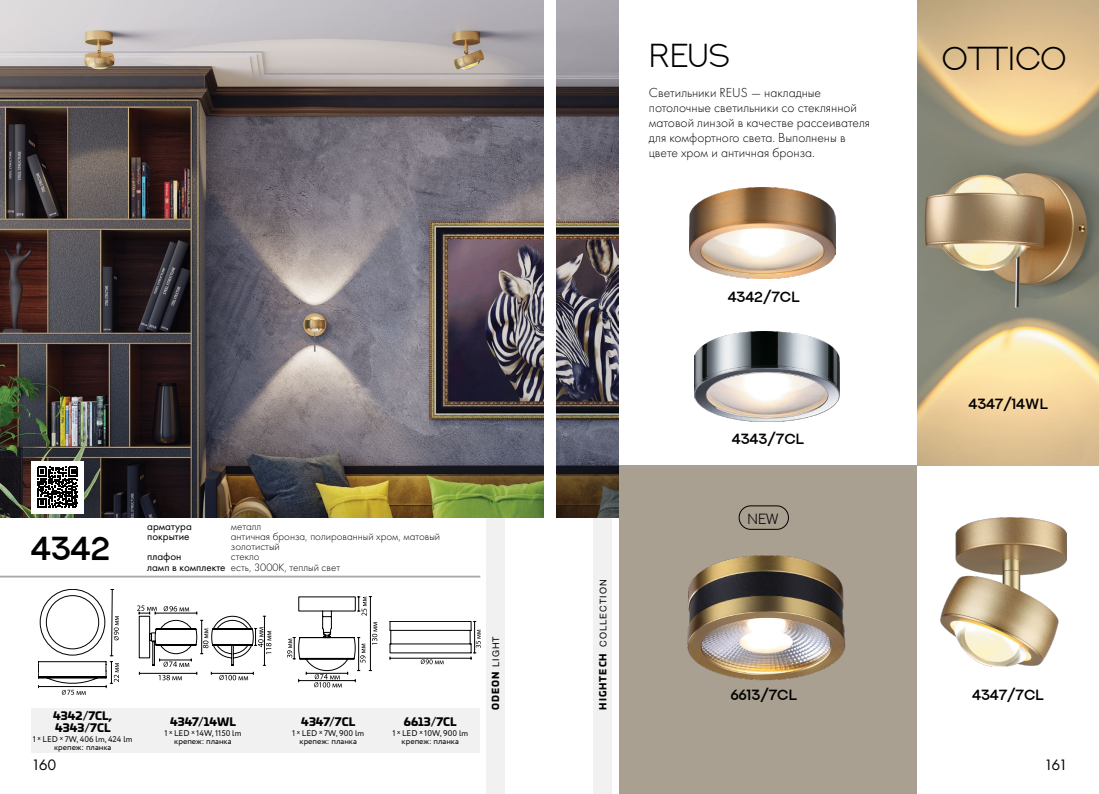
<style>
.page{position:relative;width:1099px;height:794px;background:#fff}
.page>*{position:absolute;margin:0;border:0;box-sizing:border-box;transform-origin:0 0}
.Head_09_Black{font:300 33.25px "NEXTART";color:#000}
.Head_09_Black_Цифра{font:600 33.25px "NEXTART";color:#000}
.t1{font:15.62px "Futura PT";letter-spacing:-.1em;color:#000}
.артикул_black_S{font:600 14.75px "NEXTART";color:#000}
.артикул_black_S-2{font:300 14.75px "NEXTART";color:#000}
.Body_text_black{font:300 13.62px/14.8px "Futura PT";color:#000}
.Инф_блок_2_black{font:300 11.12px/10.1px "Futura PT";color:#000}
.ar_param{font:900 11.12px/12px "Univia Pro";color:#000}
.Инф_блок_2_black-2{font:11.12px "Futura PT";color:#000}
.KT_collection{font:9.25px "Helvetica Neue Cyr";letter-spacing:.115em;color:#000}
.t2{font:900 9.25px "Univia Pro";letter-spacing:.11em;color:#000}
.Parametry{font:8.25px "Circe";color:#000}
.s1{font-weight:400}
.s2{font-family:"Helvetica Neue Cyr";font-weight:400}
.s3{font-family:"Univia Pro";font-weight:900}
</style>
<div class="page">
<div style="left:31px;top:708px;width:449px;height:45px;background:#f1f1f2"></div>
<div style="left:486px;top:517px;width:19px;height:277px;background:#f1f1f2"></div>
<div style="left:593px;top:517px;width:19px;height:277px;background:#f1f1f2"></div>
<div style="left:618px;top:465px;width:299px;height:329px;background:#aaa091"></div>
<img style="left:0;top:0;width:618px;height:517px">
<img style="left:690px;top:188px;width:145px;height:91px">
<img style="left:917px;top:0;width:181px;height:465px">
<img style="left:694px;top:332px;width:145px;height:90px">
<img style="left:940px;top:517px;width:126px;height:150px">
<svg style="left:137px;top:605px;width:134px;height:75px"></svg>
<hr style="left:160px;top:659px;width:31px;height:1px;background:#000">
<svg style="left:287px;top:596px;width:90px;height:91px"></svg>
<hr style="left:306px;top:673px;width:42px;height:1px;background:#000">
<svg style="left:38px;top:589px;width:81px;height:106px"></svg>
<img style="left:687px;top:555px;width:159px;height:125px">
<svg style="left:390px;top:621px;width:91px;height:43px"></svg>
<hr style="left:390px;top:658px;width:81px;height:1px;background:#000">
<div style="left:738px;top:505px;width:51px;height:25px;border:1px solid #000;border-radius:12px"></div>
<hr style="left:0;top:575px;width:480px;height:2px;background:#a7a9ac">
<div style="left:544px;top:0;width:11px;height:794px;background:#fff"></div>
<div style="left:31px;top:461px;width:53px;height:52px;background:#fff"></div>
<svg style="left:37px;top:467px;width:41px;height:41px"></svg>
<p class="Head_09_Black_Цифра" style="left:31px;top:530px;width:80px">4342</p>
<p class="Инф_блок_2_black-2" style="left:147px;top:519px;width:46px">арматура</p>
<p class="Инф_блок_2_black" style="left:231px;top:521px;width:32px">металл</p>
<p class="Инф_блок_2_black-2" style="left:147px;top:530px;width:44px">покрытие</p>
<p class="Инф_блок_2_black" style="left:231px;top:531px;width:211px">античная бронза, полированный хром, матовый золотистый</p>
<p class="Инф_блок_2_black-2" style="left:147px;top:550px;width:36px">плафон</p>
<p class="Инф_блок_2_black" style="left:231px;top:551px;width:30px">стекло</p>
<p class="Инф_блок_2_black" style="left:147px;top:562px;width:194px"><span class="s1">ламп в комплекте</span> есть, 3000K, теплый свет</p>
<p class="ar_param" style="left:53px;top:708px;width:60px">4342/7СL,<br>4343/7СL</p>
<p class="Parametry" style="left:33px;top:733px;width:101px">1 <sup>х</sup> LED <sup>х</sup> 7W, 406 lm, 424 lm</p>
<p class="Parametry" style="left:54px;top:742px;width:59px">крепеж: планка</p>
<p class="ar_param" style="left:170px;top:714px;width:67px">4347/14WL</p>
<p class="Parametry" style="left:164px;top:727px;width:78px">1 <sup>х</sup> LED <sup>х</sup> 14W, 1150 lm</p>
<p class="Parametry" style="left:174px;top:736px;width:59px">крепеж: планка</p>
<p class="ar_param" style="left:301px;top:714px;width:56px">4347/7CL</p>
<p class="Parametry" style="left:292px;top:727px;width:73px">1 <sup>х</sup> LED <sup>х</sup> 7W, 900 lm</p>
<p class="Parametry" style="left:299px;top:736px;width:59px">крепеж: планка</p>
<p class="ar_param" style="left:404px;top:714px;width:54px">6613/7CL</p>
<p class="Parametry" style="left:392px;top:727px;width:77px">1 <sup>х</sup> LED <sup>х</sup> 10W, 900 lm</p>
<p class="Parametry" style="left:401px;top:736px;width:59px">крепеж: планка</p>
<p class="t2" style="left:488px;top:709px;width:75px;rotate:-90deg">ODEON <span class="s2">LIGHT</span></p>
<p class="Head_09_Black" style="left:649px;top:37px;width:82px">REUS</p>
<p class="Body_text_black" style="left:649px;top:86px;width:223px">Светильники REUS — накладные потолочные светильники со стеклянной матовой линзой в качестве рассеивателя для комфортного света. Выполнены в цвете хром и античная бронза.</p>
<p class="KT_collection" style="left:598px;top:709px;width:131px;rotate:-90deg"><span class="s3">HIGHTECH</span> COLLECTION</p>
<p class="артикул_black_S" style="left:728px;top:289px;width:73px">4342/7CL</p>
<p class="артикул_black_S" style="left:732px;top:431px;width:73px">4343/7CL</p>
<p class="артикул_black_S-2" style="left:747px;top:510px;width:33px">NEW</p>
<p class="артикул_black_S" style="left:730px;top:686px;width:68px">6613/7CL</p>
<p class="Head_09_Black" style="left:941px;top:41px;width:126px">OTTICO</p>
<p class="артикул_black_S" style="left:968px;top:395px;width:80px">4347/14WL</p>
<p class="артикул_black_S" style="left:972px;top:686px;width:73px">4347/7CL</p>
<p class="t1" style="left:31px;top:755px;width:27px">160</p>
<p class="t1" style="left:1044px;top:755px;width:25px">161</p>
</div>
